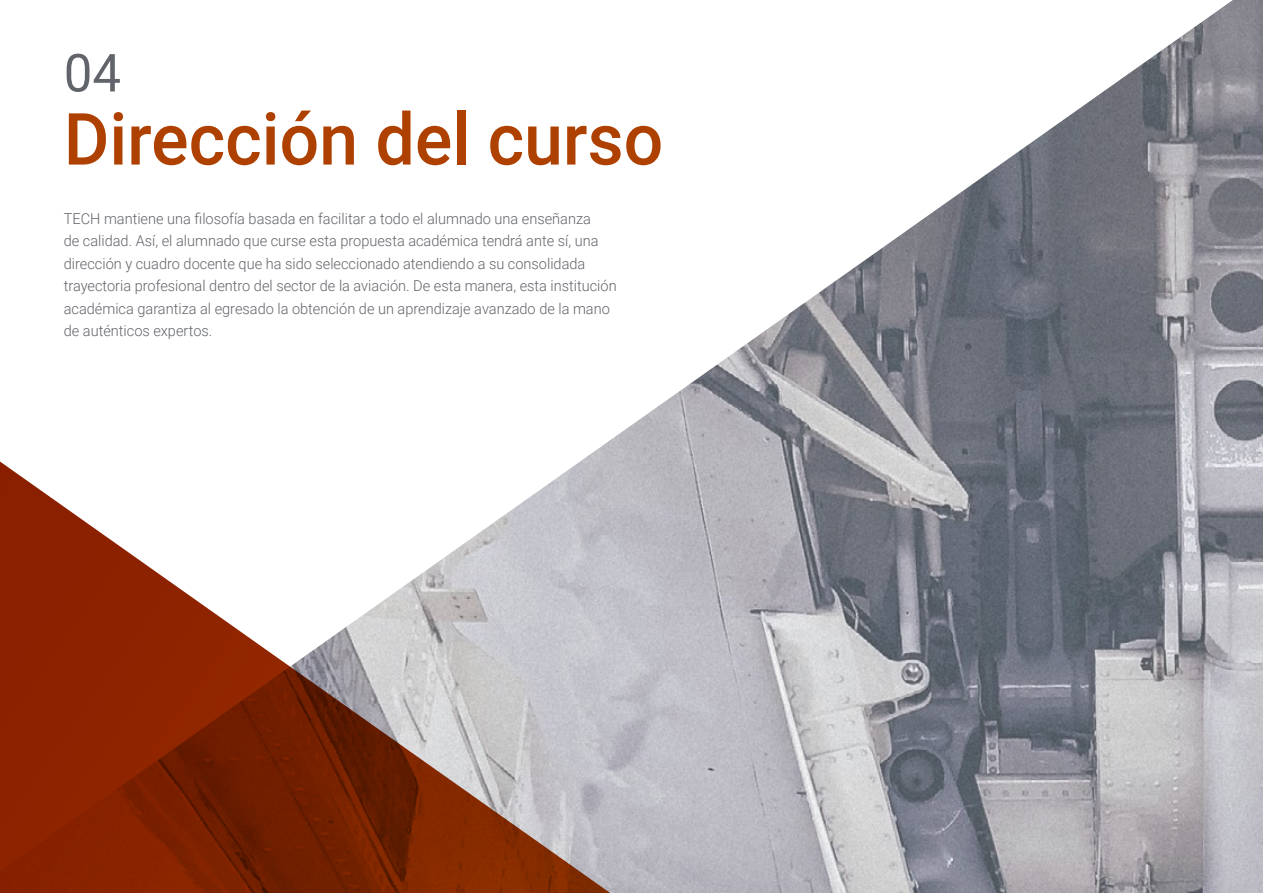
<style>
.page{position:relative;width:1263px;height:893px;background:#fff}
.page>*{position:absolute;margin:0;border:0;box-sizing:border-box;transform-origin:0 0}
.t1{font:500 72px "Roboto";color:#ae4000}
.t2{font:52.5px "Roboto";color:#61646a}
.t3{font:300 15px/22.5px "Roboto";color:#61646a}
</style>
<div class="page">
<img style="left:602px;top:0;width:661px;height:893px">
<svg style="left:0;top:446px;width:640px;height:447px"></svg>
<h2 class="t2" style="left:64px;top:36px;width:59px">04</h2>
<h1 class="t1" style="left:64px;top:89px;width:601px">Dirección del curso</h1>
<p class="t3" style="left:64px;top:207px;width:554px">TECH mantiene una filosofía basada en facilitar a todo el alumnado una enseñanza<br>de calidad. Así, el alumnado que curse esta propuesta académica tendrá ante sí, una dirección y cuadro docente que ha sido seleccionado atendiendo a su consolidada trayectoria profesional dentro del sector de la aviación. De esta manera, esta institución académica garantiza al egresado la obtención de un aprendizaje avanzado de la mano de auténticos expertos.</p>
</div>
